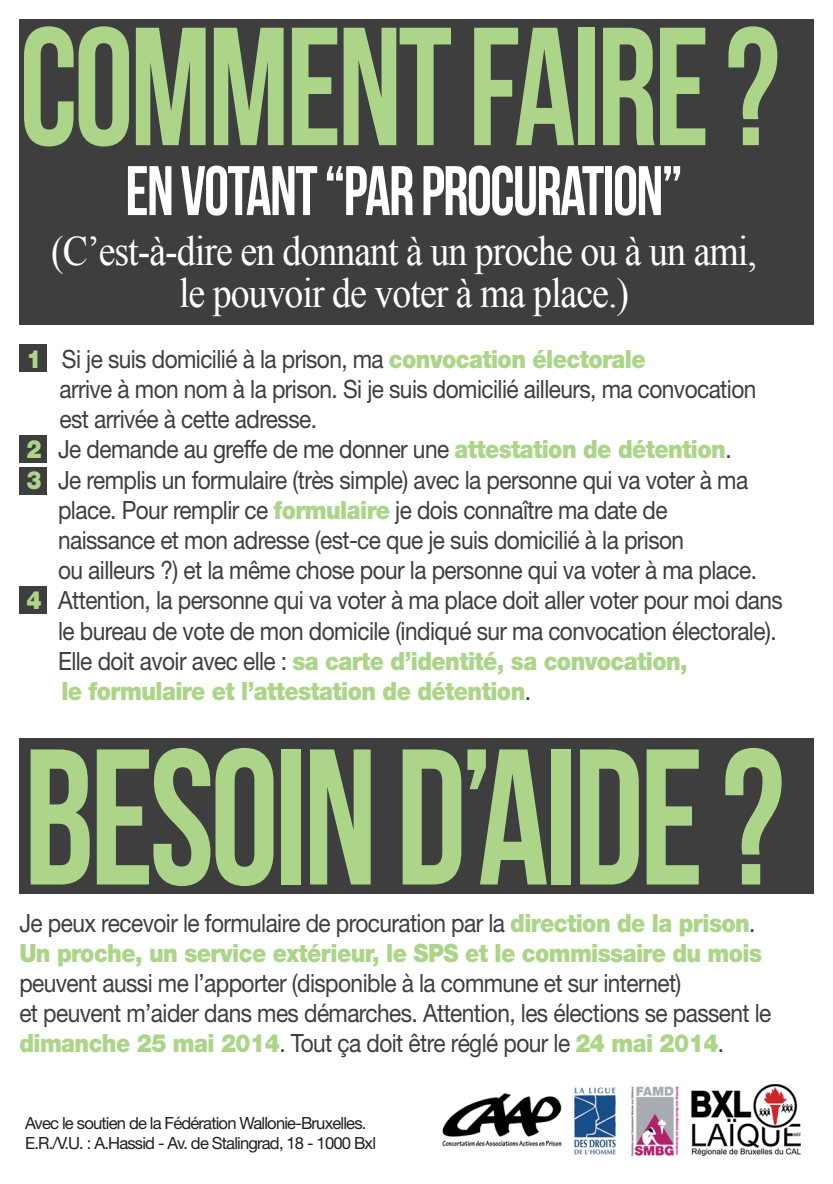
<style>
.page{position:relative;width:833px;height:1184px;background:#fff}
.page>*{position:absolute;margin:0;border:0;box-sizing:border-box;transform-origin:0 0}
.t1{font:193px "Bebas Neue";letter-spacing:-.025em;color:#acd589;scale:.9 1}
.t2{font:167.8px "Bebas Neue";letter-spacing:-.025em;color:#acd589;scale:.9 1}
.t3{font:70px "Bebas Neue";letter-spacing:-.025em;color:#fff;scale:.9 1}
.t4{font:42px/42px "Times New Roman";letter-spacing:-.025em;color:#fff;text-align:center;scale:.9 1}
.t5{font:25.2px/30.2px "Helvetica Neue";letter-spacing:-.025em;color:#3e3e3f;scale:.9 1}
.t6{font:900 25.2px/30.2px "Helvetica Neue";letter-spacing:-.025em;color:#acd589;scale:.9 1}
.t7{font:16.8px/20.2px "Helvetica Neue";letter-spacing:-.05em;color:#231f20}
.s1{font-weight:900;color:#acd589}
.s2{font-weight:400;color:#3e3e3f}
</style>
<div class="page">
<div style="left:19px;top:344px;width:28px;height:28px;background:#3e3e3f"></div>
<div style="left:19px;top:435px;width:28px;height:28px;background:#3e3e3f"></div>
<div style="left:19px;top:467px;width:28px;height:28px;background:#3e3e3f"></div>
<div style="left:19px;top:586px;width:28px;height:28px;background:#3e3e3f"></div>
<div style="left:19px;top:19px;width:794px;height:305px;background:#3e3e3f"></div>
<div style="left:19px;top:738px;width:794px;height:156px;background:#3e3e3f"></div>
<img style="left:442px;top:1084px;width:359px;height:72px">
<h2 class="t2" style="left:19px;top:-5px;width:846px">COMMENT FAIRE?</h2>
<h3 class="t3" style="left:125px;top:152px;width:620px">EN VOTANT “PAR PROCURATION”</h3>
<h3 class="t4" style="left:51px;top:230px;width:785px">(C’est-à-dire en donnant à un proche ou à un ami, le pouvoir de voter à ma place.)</h3>
<p class="t5" style="left:59px;top:343px;width:775px;text-indent:-33px"><span class="s1">1</span> Si je suis domicilié à la prison, ma <span class="s1">convocation électorale<br></span>arrive à mon nom à la prison. Si je suis domicilié ailleurs, ma convocation est arrivée à cette adresse.</p>
<p class="t5" style="left:26px;top:434px;width:785px"><span class="s1">2</span>. Je demande au greffe de me donner une <span class="s1">attestation de détention</span>.</p>
<p class="t5" style="left:58px;top:464px;width:778px;text-indent:-32px"><span class="s1">3</span>. Je remplis un formulaire (très simple) avec la personne qui va voter à ma place. Pour remplir ce <span class="s1">formulaire</span> je dois connaître ma date de naissance et mon adresse (est-ce que je suis domicilié à la prison<br>ou ailleurs ?) et la même chose pour la personne qui va voter à ma place.</p>
<p class="t5" style="left:58px;top:585px;width:806px;text-indent:-32px"><span class="s1">4</span>. Attention, la personne qui va voter à ma place doit aller voter pour moi dans le bureau de vote de mon domicile (indiqué sur ma convocation électorale).<br>Elle doit avoir avec elle : <span class="s1">sa carte d’identité, sa convocation,<br>le formulaire et l’attestation de détention</span>.</p>
<h1 class="t1" style="left:24px;top:712px;width:846px">BESOIN D’AIDE?</h1>
<p class="t6" style="left:19px;top:907px;width:826px"><span class="s2">Je peux recevoir le formulaire de procuration par la</span> direction de la prison<span class="s2">.<br></span>Un proche, un service extérieur, le SPS et le commissaire du mois</p>
<p class="t5" style="left:19px;top:967px;width:837px">peuvent aussi me l’apporter (disponible à la commune et sur internet)<br>et peuvent m’aider dans mes démarches. Attention, les élections se passent le <span class="s1">dimanche 25 mai 2014</span>. Tout ça doit être réglé pour le <span class="s1">24 mai 2014</span>.</p>
<p class="t7" style="left:25px;top:1113px;width:352px">Avec le soutien de la Fédération Wallonie-Bruxelles.<br>E.R./V.U. : A.Hassid - Av. de Stalingrad, 18 - 1000 Bxl</p>
</div>
